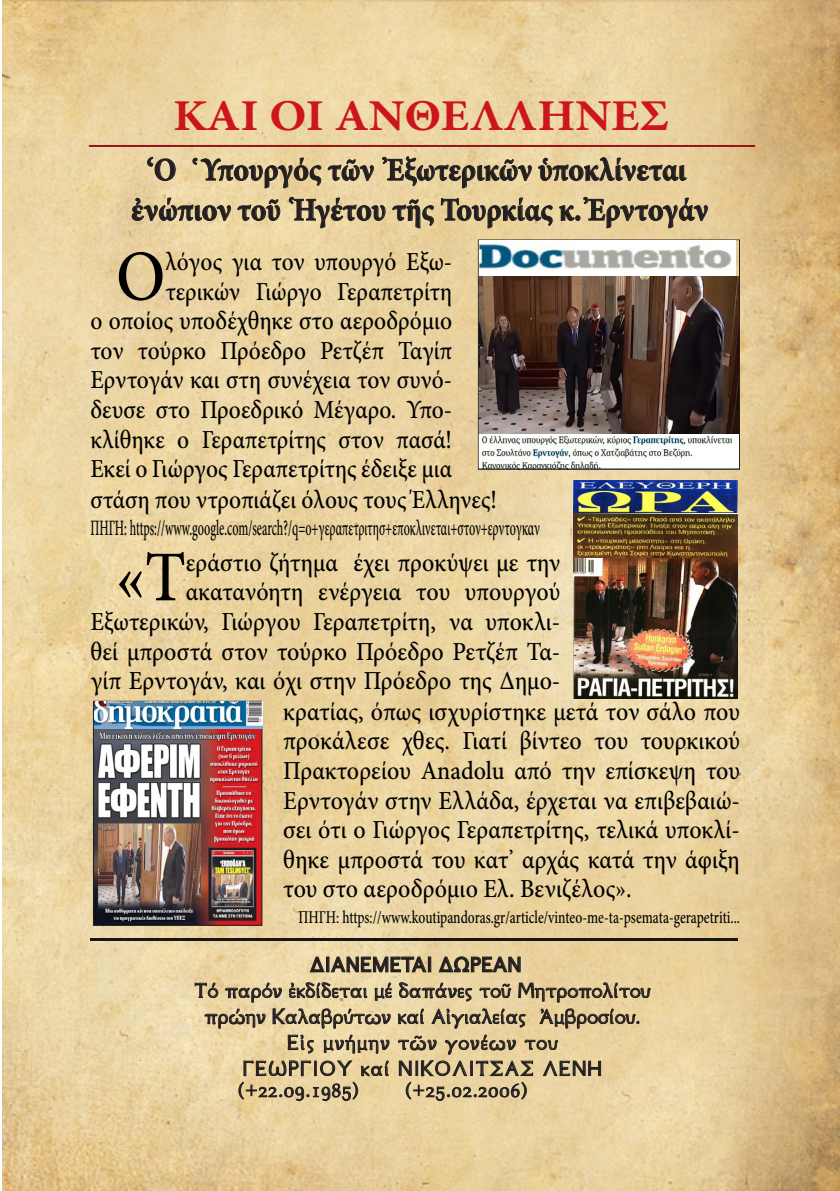
<style>
.page{position:relative;width:840px;height:1191px;background:#fff}
.page>*{position:absolute;margin:0;border:0;box-sizing:border-box;transform-origin:0 0}
.t1{font:500 71.6px "Minion Pro";color:#000;scale:.92 1}
.t2{font:700 44px "Minion Pro";color:#cd151d;scale:1.1 1}
.t3{font:700 32px "Minion Pro";letter-spacing:-.005em;color:#231f20;scale:.92 1}
.t4{font:500 26px "Minion Pro";color:#000;scale:.92 1}
.t5{font:500 26px/29.6px "Minion Pro";color:#000;text-align:right;scale:.9 1}
.t6{font:500 22px "Minion Pro";color:#000;scale:.55 1}
.t7{font:500 22px "PF Diplomat Sans";color:#231f20}
.t8{font:19.8px "SK Aegina Old Style Pol Uni W";color:#231f20;scale:.96 1}
.t9{font:19.8px "SK Aegina Old Style Pol Uni W";letter-spacing:.045em;color:#231f20;scale:.96 1}
.t10{font:500 18px "Minion Pro";color:#000;scale:.75 1}
</style>
<div class="page">
<img style="left:2px;top:0;width:837px;height:1191px">
<svg style="left:194px;top:898px;width:457px;height:242px;background:#d9c496"></svg>
<div style="left:87px;top:934px;width:650px;height:6px;background:#231f20;opacity:.32"></div>
<img style="left:95px;top:728px;width:165px;height:195px">
<div style="left:93px;top:701px;width:169px;height:224px;border:1px solid #231f20"></div>
<img style="left:94px;top:701px;width:168px;height:27px">
<svg style="left:146px;top:156px;width:30px;height:26px"></svg>
<svg style="left:192px;top:157px;width:129px;height:32px;background:#cbb78b"></svg>
<svg style="left:327px;top:159px;width:47px;height:22px"></svg>
<svg style="left:381px;top:156px;width:305px;height:33px;background:#c9b58a"></svg>
<svg style="left:131px;top:197px;width:100px;height:24px;background:#bdab84"></svg>
<svg style="left:237px;top:199px;width:44px;height:22px"></svg>
<svg style="left:288px;top:196px;width:146px;height:33px;background:#cbb78c"></svg>
<svg style="left:440px;top:196px;width:268px;height:33px;background:#cbb689"></svg>
<div style="left:87px;top:142px;width:670px;height:6px;background:#231f20;opacity:.32"></div>
<img style="left:573px;top:480px;width:164px;height:218px">
<div style="left:474px;top:237px;width:266px;height:234px;background:#231f20;opacity:.32"></div>
<img style="left:479px;top:240px;width:256px;height:35px">
<p class="t2" style="left:173px;top:84px;width:452px">ΚΑΙ ΟΙ ΑΝΘΕΛΛΗΝΕΣ</p>
<p class="t3" style="left:147px;top:147px;width:587px">‘Ο ῾Υπουργός τῶν Ἐξωτερικῶν ὑποκλίνεται</p>
<p class="t3" style="left:131px;top:187px;width:628px">ἐνώπιον τοῦ Ἡγέτου τῆς Τουρκίας κ. Ἐρντογάν</p>
<p class="t5" style="left:90px;top:247px;width:403px">λόγος για τον υπουργό Εξω&shy;τερικών Γιώργο Γεραπετρίτη<br>ο οποίος υποδέχθηκε στο αεροδρόμιο τον τούρκο Πρόεδρο Ρετζέπ Ταγίπ<br>Ερντογάν και στη συνέχεια τον συνό&shy;δευσε στο Προεδρικό Μέγαρο. Υπο&shy;κλίθηκε ο Γεραπετρίτης στον πασά!<br>Εκεί ο Γιώργος Γεραπετρίτης έδειξε μια</p>
<p class="t1" style="left:116px;top:228px;width:55px">Ο</p>
<p class="t5" style="left:90px;top:485px;width:453px">στάση που ντροπιάζει όλους τους Έλληνες!</p>
<p class="t6" style="left:90px;top:513px;width:818px">ΠΗΓΗ: https://www.google.com/search?/q=o+γεραπετριτησ+εποκλινεται+στον+ερντογκαν</p>
<p class="t1" style="left:115px;top:529px;width:78px">«Τ</p>
<p class="t4" style="left:186px;top:545px;width:408px">εράστιο ζήτημα έχει προκύψει με την</p>
<p class="t4" style="left:186px;top:574px;width:408px">ακατανόητη ενέργεια του υπουργού</p>
<p class="t4" style="left:90px;top:604px;width:512px">Εξωτερικών, Γιώργου Γεραπετρίτη, να υποκλι-</p>
<p class="t4" style="left:90px;top:633px;width:512px">θεί μπροστά στον τούρκο Πρόεδρο Ρετζέπ Τα-</p>
<p class="t4" style="left:90px;top:663px;width:512px">γίπ Ερντογάν, και όχι στην Πρόεδρο της Δημο-</p>
<p class="t4" style="left:283px;top:694px;width:497px">κρατίας, όπως ισχυρίστηκε μετά τον σάλο που</p>
<p class="t4" style="left:283px;top:723px;width:497px">προκάλεσε χθες. Γιατί βίντεο του τουρκικού</p>
<p class="t4" style="left:283px;top:753px;width:497px">Πρακτορείου Anadolu από την επίσκεψη του</p>
<p class="t4" style="left:283px;top:782px;width:497px">Ερντογάν στην Ελλάδα, έρχεται να επιβεβαιώ-</p>
<p class="t4" style="left:283px;top:812px;width:497px">σει ότι ο Γιώργος Γεραπετρίτης, τελικά υποκλί-</p>
<p class="t4" style="left:283px;top:842px;width:497px">θηκε μπροστά του κατ’ αρχάς κατά την άφιξη</p>
<p class="t4" style="left:283px;top:871px;width:380px">του στο αεροδρόμιο Ελ. Βενιζέλος».</p>
<p class="t10" style="left:298px;top:905px;width:590px">ΠΗΓΗ: https://www.koutipandoras.gr/article/vinteo-me-ta-psemata-gerapetriti...</p>
<p class="t7" style="left:310px;top:952px;width:213px">ΔΙΑΝΕΜΕΤΑΙ ΔΩΡΕΑΝ</p>
<p class="t8" style="left:194px;top:979px;width:477px">Τό παρόν ἐκδίδεται μέ δαπάνες τοῦ Μητροπολίτου</p>
<p class="t8" style="left:204px;top:1005px;width:455px">πρώην Καλαβρύτων καί Αἰγιαλείας Ἀμβροσίου.</p>
<p class="t9" style="left:286px;top:1031px;width:284px">Εἰς μνήμην τῶν γονέων του</p>
<p class="t9" style="left:243px;top:1057px;width:375px">ΓΕΩΡΓΙΟΥ καί ΝΙΚΟΛΙΤΣΑΣ ΛΕΝΗ</p>
<p class="t8" style="left:238px;top:1078px;width:127px">(+22.09.1985)</p>
<p class="t8" style="left:405px;top:1078px;width:129px">(+25.02.2006)</p>
</div>
